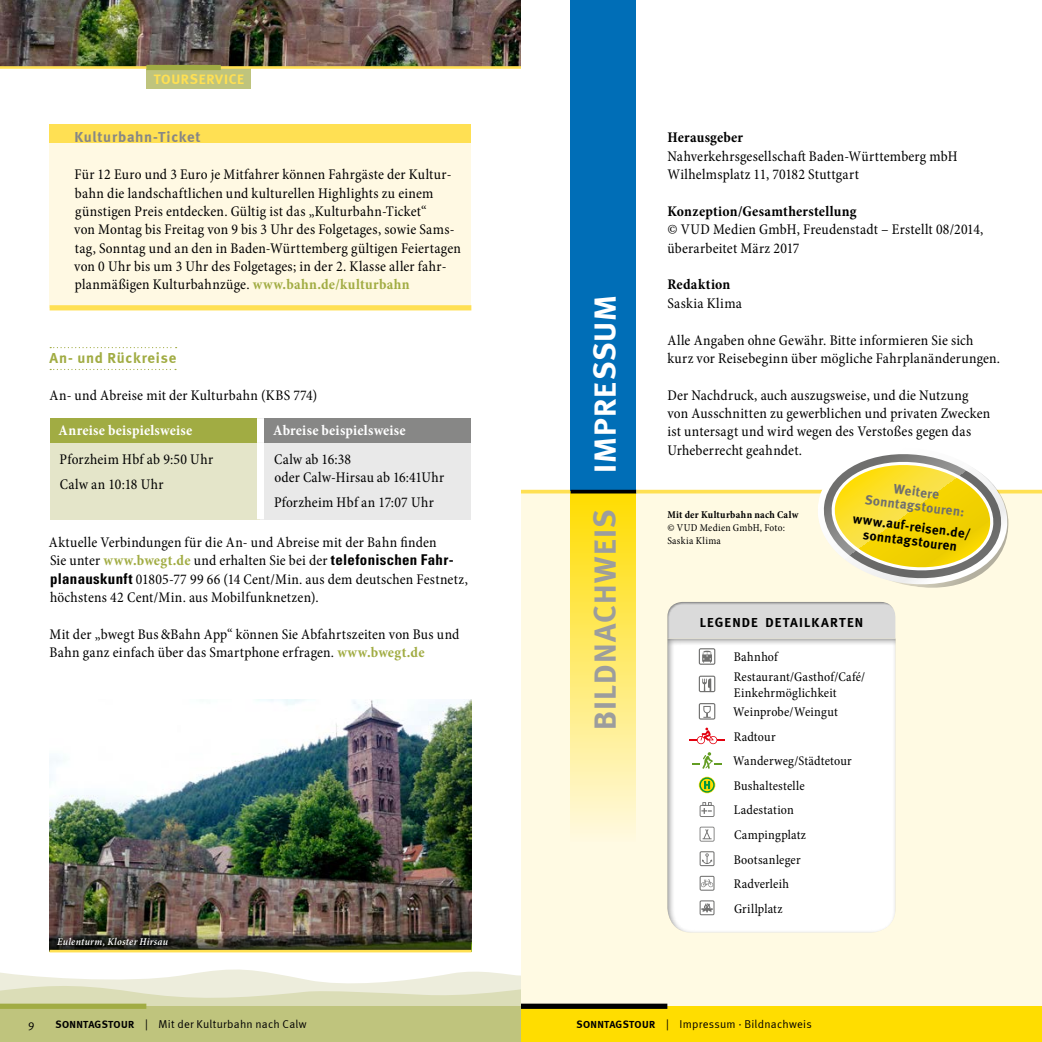
<style>
.page{position:relative;width:1042px;height:1042px;background:#fff}
.page>*{position:absolute;margin:0;border:0;box-sizing:border-box;transform-origin:0 0}
.t1{font:700 31.5px "Meta";letter-spacing:.035em;color:#9c9d9d}
.t2{font:condensed 14.88px/18.4px "Minion Pro";letter-spacing:.015em;color:#000}
.t3{font:700 condensed 14.88px "Minion Pro";letter-spacing:.015em;color:#000}
.t4{font:700 condensed 14.88px "Minion Pro";letter-spacing:.015em;color:#fff}
.t5{font:700 14.88px "Meta";letter-spacing:.05em;color:#878786}
.t6{font:700 14.88px "Meta";letter-spacing:.05em;color:#a1ac43}
.t7{font:700 14px "Meta";letter-spacing:.045em;color:#ffe053}
.t8{font:condensed 13.47px/24.5px "Minion Pro";letter-spacing:.015em;color:#000}
.t9{font:700 13.47px "Meta";letter-spacing:.09em;color:#000}
.t10{font:700 13.3px/14.3px "Meta OT";color:#000;text-align:center}
.t11{font:700 13.3px/14.3px "Meta OT";color:#6f6f6e;text-align:center}
.t12{font:11.38px "Meta Normal";letter-spacing:.02em;color:#000}
.t13{font:condensed 10.5px/13.1px "Minion Pro";letter-spacing:.025em;color:#000}
.t14{font:700 condensed 10.5px "Minion Pro";letter-spacing:.025em;color:#000}
.t15{font:italic 600 condensed 10.5px "Minion Pro";letter-spacing:.025em;color:#fff}
.s1{font-weight:700;color:#a1ac43}
.s2{font-family:"Univers LT Std";font-weight:700}
.s3{font-family:"Meta";font-weight:700;font-size:10.5px}
.s4{color:#fff}
</style>
<div class="page">
<svg style="left:0;top:969px;width:521px;height:37px"></svg>
<div style="left:0;top:1006px;width:521px;height:36px;background:#bfc47d"></div>
<div style="left:0;top:1003px;width:146px;height:6px;background:#a1ac43"></div>
<img style="left:0;top:0;width:521px;height:66px">
<div style="left:146px;top:67px;width:105px;height:22px;background:#bfc47d"></div>
<hr style="left:0;top:66px;width:521px;height:3px;background:#ffe053">
<div style="left:146px;top:65px;width:75px;height:5px;background:#a1ac43"></div>
<svg style="left:50px;top:347px;width:127px;height:1px"></svg>
<svg style="left:50px;top:369px;width:126px;height:1px"></svg>
<div style="left:50px;top:418px;width:210px;height:25px;background:#a1ac43"></div>
<div style="left:260px;top:418px;width:211px;height:25px;background:#878786"></div>
<div style="left:50px;top:443px;width:210px;height:76px;background:#e4e5c9"></div>
<div style="left:260px;top:443px;width:211px;height:76px;background:#e9e9e9"></div>
<div style="left:257px;top:418px;width:7px;height:25px;background:#fff"></div>
<div style="left:257px;top:443px;width:7px;height:76px;background:#fff"></div>
<div style="left:521px;top:492px;width:521px;height:514px;background:#fffae3"></div>
<hr style="left:521px;top:490px;width:49px;height:3px;background:#ffe053">
<div style="left:570px;top:0;width:66px;height:492px;background:#006eb7"></div>
<div style="left:570px;top:492px;width:66px;height:350px;background:linear-gradient(to bottom,#ffdc00,#fff9e0)"></div>
<hr style="left:570px;top:490px;width:66px;height:3px;background:#000">
<hr style="left:636px;top:490px;width:406px;height:3px;background:#ffe053">
<div style="left:521px;top:1006px;width:521px;height:36px;background:#fd0"></div>
<div style="left:521px;top:1003px;width:146px;height:6px;background:#000"></div>
<img style="left:50px;top:699px;width:421px;height:234px">
<img style="left:50px;top:933px;width:421px;height:17px">
<hr style="left:50px;top:950px;width:421px;height:2px;background:#ffe053">
<div style="left:50px;top:142px;width:421px;height:166px;background:#fff9e3"></div>
<div style="left:50px;top:124px;width:421px;height:18px;background:#ffe053"></div>
<div style="left:50px;top:305px;width:421px;height:5px;background:#ffe053"></div>
<svg style="left:817px;top:454px;width:195px;height:134px"></svg>
<div style="left:653px;top:626px;width:259px;height:308px;background:#000;opacity:.5"></div>
<svg style="left:699px;top:648px;width:16px;height:17px"></svg>
<svg style="left:699px;top:675px;width:16px;height:17px"></svg>
<svg style="left:699px;top:703px;width:16px;height:16px"></svg>
<svg style="left:689px;top:727px;width:36px;height:17px"></svg>
<svg style="left:692px;top:752px;width:30px;height:17px"></svg>
<svg style="left:699px;top:777px;width:16px;height:16px"></svg>
<svg style="left:699px;top:777px;width:15px;height:15px"></svg>
<svg style="left:699px;top:802px;width:15px;height:15px"></svg>
<svg style="left:699px;top:826px;width:15px;height:15px"></svg>
<svg style="left:699px;top:851px;width:15px;height:15px"></svg>
<svg style="left:699px;top:876px;width:15px;height:14px"></svg>
<div style="left:699px;top:900px;width:15px;height:15px;border:1px solid #6f6f6e"></div>
<svg style="left:700px;top:903px;width:14px;height:11px"></svg>
<div style="left:653px;top:589px;width:259px;height:51px;background:#000;opacity:.35"></div>
<p class="t7" style="left:154px;top:71px;width:92px">TOURSERVICE</p>
<p class="t5" style="left:74px;top:128px;width:128px">Kulturbahn-Ticket</p>
<p class="t2" style="left:74px;top:165px;width:388px">Für 12 Euro und 3 Euro je Mitfahrer können Fahrgäste der Kultur&shy;bahn die landschaftlichen und kulturellen Highlights zu einem günstigen Preis entdecken. Gültig ist das „Kulturbahn-Ticket“<br>von Montag bis Freitag von 9 bis 3 Uhr des Folgetages, sowie Sams&shy;tag, Sonntag und an den in Baden-Württemberg gültigen Feiertagen von 0 Uhr bis um 3 Uhr des Folgetages; in der 2. Klasse aller fahr&shy;planmäßigen Kulturbahnzüge. <span class="s1">www.bahn.de/kulturbahn</span></p>
<p class="t6" style="left:50px;top:349px;width:128px">An- und Rückreise</p>
<p class="t2" style="left:50px;top:386px;width:269px">An- und Abreise mit der Kulturbahn (KBS 774)</p>
<p class="t4" style="left:59px;top:420px;width:135px">Anreise beispielsweise</p>
<p class="t4" style="left:273px;top:420px;width:134px">Abreise beispielsweise</p>
<p class="t2" style="left:60px;top:446px;width:155px;line-height:25.4px">Pforzheim Hbf ab 9:50 Uhr<br>Calw an 10:18 Uhr</p>
<p class="t2" style="left:274px;top:450px;width:172px;line-height:17.8px">Calw ab 16:38<br>oder Calw-Hirsau ab 16:41Uhr</p>
<p class="t2" style="left:274px;top:493px;width:161px">Pforzheim Hbf an 17:07 Uhr</p>
<p class="t2" style="left:49px;top:533px;width:421px">Aktuelle Verbindungen für die An- und Abreise mit der Bahn finden<br>Sie unter <span class="s1">www.bwegt.de</span> und erhalten Sie bei der <span class="s2">telefonischen Fahr&shy;planauskunft</span> 01805-77 99 66 (14 Cent/Min. aus dem deutschen Festnetz, höchstens 42 Cent/Min. aus Mobilfunknetzen).</p>
<p class="t2" style="left:50px;top:625px;width:411px">Mit der „bwegt Bus&amp;Bahn App“ können Sie Abfahrtszeiten von Bus und<br>Bahn ganz einfach über das Smartphone erfragen. <span class="s1">www.bwegt.de</span></p>
<p class="t15" style="left:57px;top:935px;width:113px">Eulenturm, Kloster Hirsau</p>
<p class="t12" style="left:28px;top:1017px;width:8px">9</p>
<p class="t12" style="left:56px;top:1017px;width:253px"><span class="s3">SONNTAGSTOUR</span> | Mit der Kulturbahn nach Calw</p>
<h1 class="t1" style="left:586px;top:730px;width:436px;rotate:-90deg">BILDNACHWEIS <span class="s4">IMPRESSUM</span></h1>
<p class="t3" style="left:667px;top:127px;width:77px">Herausgeber</p>
<p class="t2" style="left:667px;top:147px;width:292px">Nahverkehrsgesellschaft Baden-Württemberg mbH<br>Wilhelmsplatz 11, 70182 Stuttgart</p>
<p class="t3" style="left:667px;top:201px;width:191px">Konzeption/Gesamtherstellung</p>
<p class="t2" style="left:667px;top:221px;width:318px">© VUD Medien GmbH, Freudenstadt – Erstellt 08/2014, überarbeitet März 2017</p>
<p class="t3" style="left:667px;top:274px;width:65px">Redaktion</p>
<p class="t2" style="left:667px;top:294px;width:76px">Saskia Klima</p>
<p class="t2" style="left:667px;top:331px;width:334px">Alle Angaben ohne Gewähr. Bitte informieren Sie sich kurz vor Reisebeginn über mögliche Fahrplanänderungen.</p>
<p class="t2" style="left:667px;top:386px;width:324px">Der Nachdruck, auch auszugsweise, und die Nutzung von Ausschnitten zu gewerblichen und privaten Zwecken ist untersagt und wird wegen des Verstoßes gegen das Urheberrecht geahndet.</p>
<p class="t14" style="left:667px;top:507px;width:133px">Mit der Kulturbahn nach Calw</p>
<p class="t13" style="left:667px;top:521px;width:119px">© VUD Medien GmbH, Foto:<br>Saskia Klima</p>
<p class="t11" style="left:867px;top:478px;width:102px;rotate:7deg">Weitere<br>Sonntagstouren:</p>
<p class="t10" style="left:854px;top:512px;width:120px;rotate:7deg">www.auf-reisen.de/ sonntagstouren</p>
<p class="t9" style="left:700px;top:614px;width:165px">LEGENDE DETAILKARTEN</p>
<p class="t8" style="left:734px;top:647px;width:133px;line-height:19.4px">Bahnhof<br>Restaurant/Gasthof/Café/</p>
<p class="t8" style="left:733px;top:683px;width:106px;line-height:19.4px">Einkehrmöglichkeit<br>Weinprobe/Weingut</p>
<p class="t8" style="left:733px;top:724px;width:120px">Radtour<br>Wanderweg/Städtetour<br>Bushaltestelle<br>Ladestation<br>Campingplatz<br>Bootsanleger<br>Radverleih<br>Grillplatz</p>
<p class="t12" style="left:576px;top:1017px;width:237px"><span class="s3">SONNTAGSTOUR</span> | Impressum · Bildnachweis</p>
</div>
